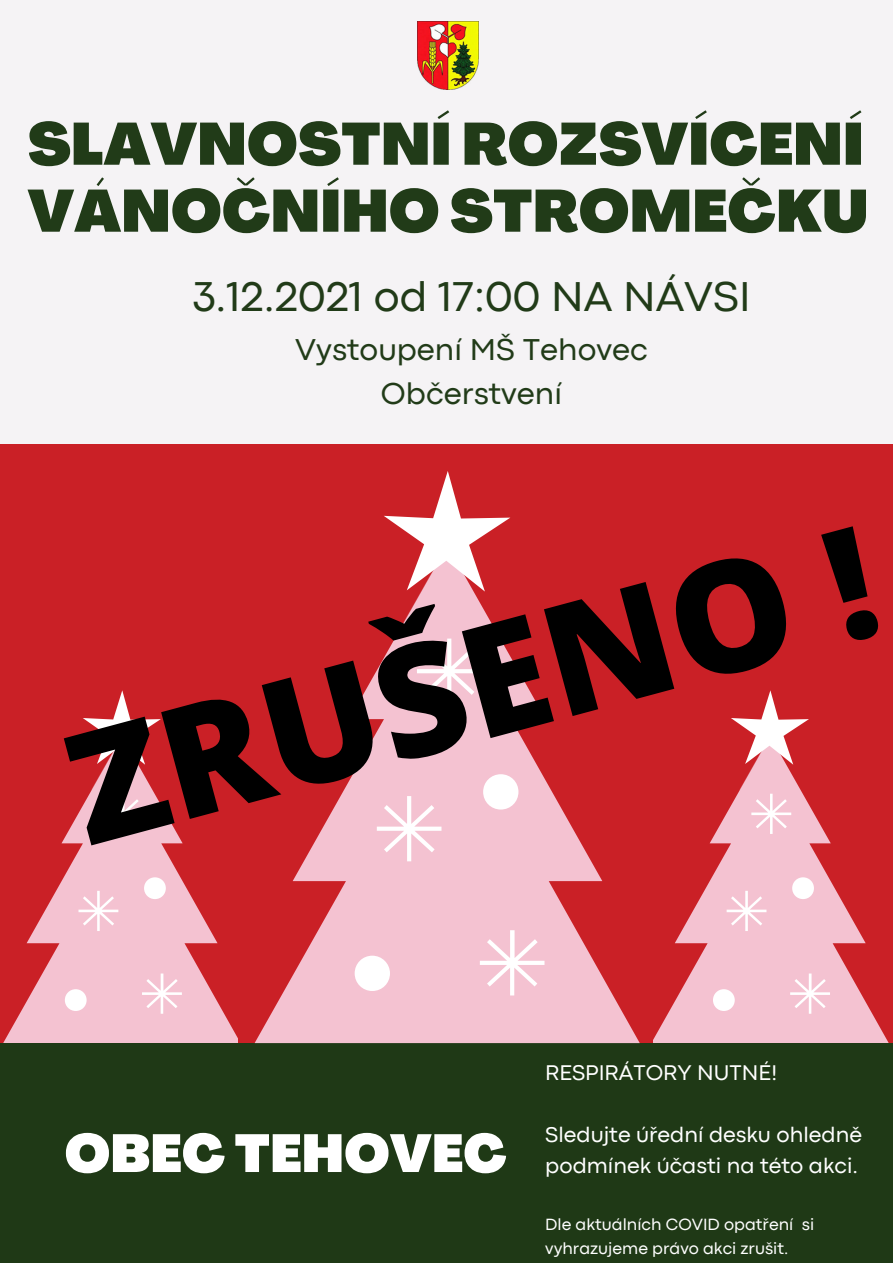
<style>
.page{position:relative;width:893px;height:1263px;background:#f5f3f5}
.page>*{position:absolute;margin:0;border:0;box-sizing:border-box;transform-origin:0 0}
.t1{font:800 154.8px "Open Sans";color:#000}
.t2{font:900 58.5px/67px "Agrandir";color:#213b18}
.t3{font:900 52.5px "Agrandir";color:#fff}
.t4{font:43.5px "Codec Pro";color:#213b18}
.t5{font:31.5px "Codec Pro";color:#213b18}
.t6{font:22.2px/31px "Codec Pro";color:#fff}
.t7{font:17.02px/23.6px "Codec Pro";color:#fff}
</style>
<div class="page">
<div style="left:0;top:444px;width:893px;height:599px;background:#ca2026"></div>
<svg style="left:3px;top:837px;width:235px;height:206px"></svg>
<svg style="left:65px;top:690px;width:117px;height:324px"></svg>
<svg style="left:653px;top:837px;width:235px;height:206px"></svg>
<svg style="left:713px;top:690px;width:117px;height:324px"></svg>
<div style="left:0;top:1043px;width:893px;height:220px;background:#1f3916"></div>
<svg style="left:255px;top:709px;width:385px;height:334px"></svg>
<svg style="left:355px;top:471px;width:190px;height:524px;fill:#f4c2d1"></svg>
<img style="left:417px;top:22px;width:62px;height:67px">
<p class="t2" style="left:28px;top:117px;width:842px">SLAVNOSTNÍ ROZSVÍCENÍ<br>VÁNOČNÍHO STROMEČKU</p>
<p class="t4" style="left:192px;top:281px;width:560px">3.12.2021 od 17:00 NA NÁVSI</p>
<p class="t5" style="left:295px;top:338px;width:354px">Vystoupení MŠ Tehovec</p>
<p class="t5" style="left:381px;top:382px;width:183px">Občerstvení</p>
<p class="t1" style="left:44px;top:687px;width:830px;rotate:-15deg">ZRUŠENO !</p>
<p class="t3" style="left:65px;top:1132px;width:444px">OBEC TEHOVEC</p>
<p class="t6" style="left:545px;top:1059px;width:234px">RESPIRÁTORY NUTNÉ!</p>
<p class="t6" style="left:545px;top:1120px;width:318px">Sledujte úřední desku ohledně podmínek účasti na této akci.</p>
<p class="t7" style="left:545px;top:1214px;width:270px">Dle aktuálních COVID opatření si vyhrazujeme právo akci zrušit.</p>
</div>
